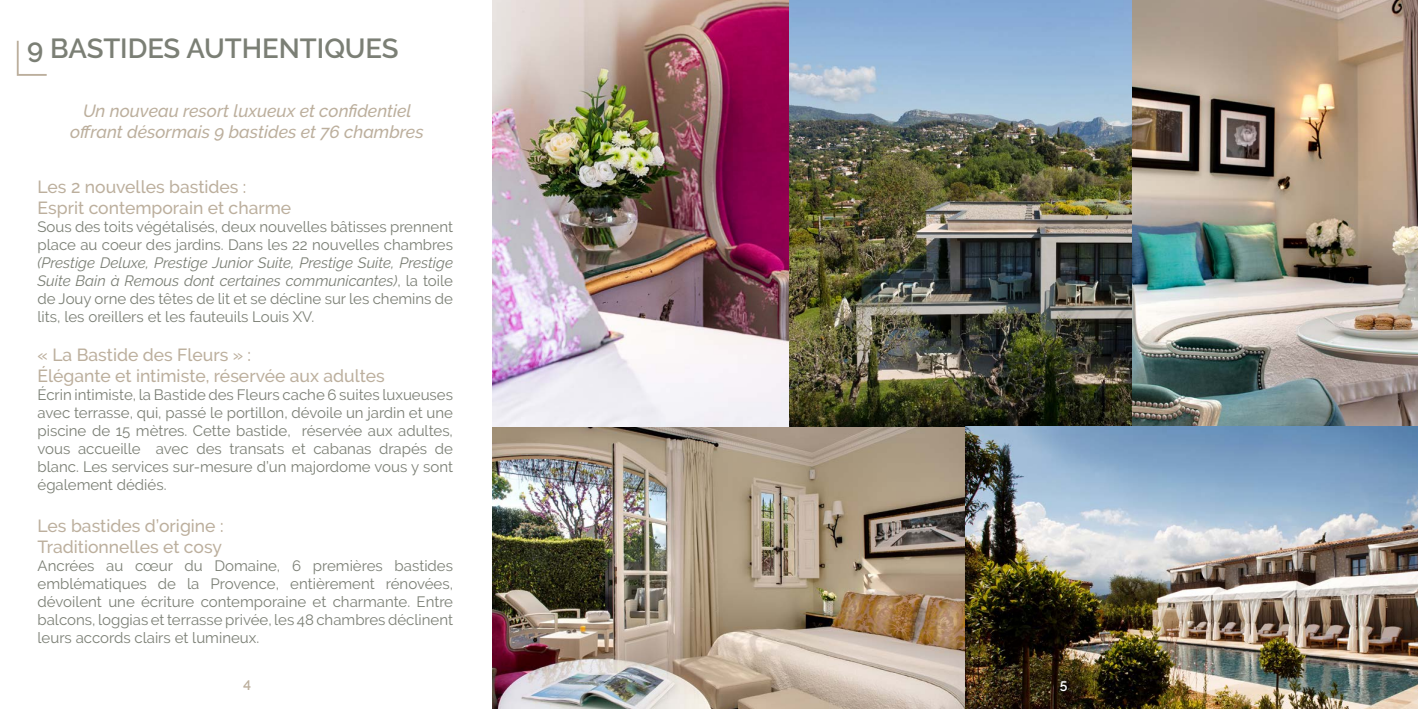
<style>
.page{position:relative;width:1418px;height:709px;background:#fff}
.page>*{position:absolute;margin:0;border:0;box-sizing:border-box;transform-origin:0 0}
.t1{font:600 27.5px "Raleway";color:#7b7f75}
.t2{font:500 17.5px "Raleway";color:#bcaf9d}
.t3{font:italic 500 17.5px "Raleway";color:#bcaf9d}
.t4{font:15px/18px "Raleway";color:#7b7f75;text-align:justify}
.t5{font:600 13.75px "Raleway";color:#bcaf9d}
.t6{font:600 13.75px "Raleway";color:#fff}
.s1{font-style:italic}
</style>
<div class="page">
<img style="left:493px;top:426px;width:924px;height:283px">
<img style="left:493px;top:0;width:639px;height:426px">
<img style="left:1132px;top:0;width:285px;height:426px">
<svg style="left:16px;top:40px;width:31px;height:36px"></svg>
<p class="t1" style="left:27px;top:32px;width:373px">9 BASTIDES AUTHENTIQUES</p>
<p class="t3" style="left:83px;top:101px;width:330px">Un nouveau resort luxueux et confidentiel</p>
<p class="t3" style="left:70px;top:122px;width:355px">offrant désormais 9 bastides et 76 chambres</p>
<p class="t2" style="left:38px;top:176px;width:210px">Les 2 nouvelles bastides :</p>
<p class="t2" style="left:38px;top:197px;width:255px">Esprit contemporain et charme</p>
<p class="t4" style="left:38px;top:217px;width:417px">Sous des toits végétalisés, deux nouvelles bâtisses prennent place au coeur des jardins. Dans les 22 nouvelles chambres <span class="s1">(Prestige Deluxe, Prestige Junior Suite, Prestige Suite, Prestige Suite Bain à Remous dont certaines communicantes)</span>, la toile de Jouy orne des têtes de lit et se décline sur les chemins de lits, les oreillers et les fauteuils Louis XV.</p>
<p class="t2" style="left:38px;top:344px;width:215px">« La Bastide des Fleurs » :</p>
<p class="t2" style="left:38px;top:365px;width:349px">Élégante et intimiste, réservée aux adultes</p>
<p class="t4" style="left:38px;top:385px;width:417px">Écrin intimiste, la Bastide des Fleurs cache 6 suites luxueuses avec terrasse, qui, passé le portillon, dévoile un jardin et une piscine de 15 mètres. Cette bastide, réservée aux adultes, vous accueille avec des transats et cabanas drapés de blanc. Les services sur-mesure d’un majordome vous y sont également dédiés.</p>
<p class="t2" style="left:38px;top:515px;width:187px">Les bastides d’origine :</p>
<p class="t2" style="left:38px;top:536px;width:186px">Traditionnelles et cosy</p>
<p class="t4" style="left:38px;top:556px;width:417px">Ancrées au cœur du Domaine, 6 premières bastides emblématiques de la Provence, entièrement rénovées, dévoilent une écriture contemporaine et charmante. Entre balcons, loggias et terrasse privée, les 48 chambres déclinent leurs accords clairs et lumineux.</p>
<p class="t5" style="left:243px;top:677px;width:9px">4</p>
<p class="t6" style="left:1059px;top:677px;width:9px">5</p>
</div>
